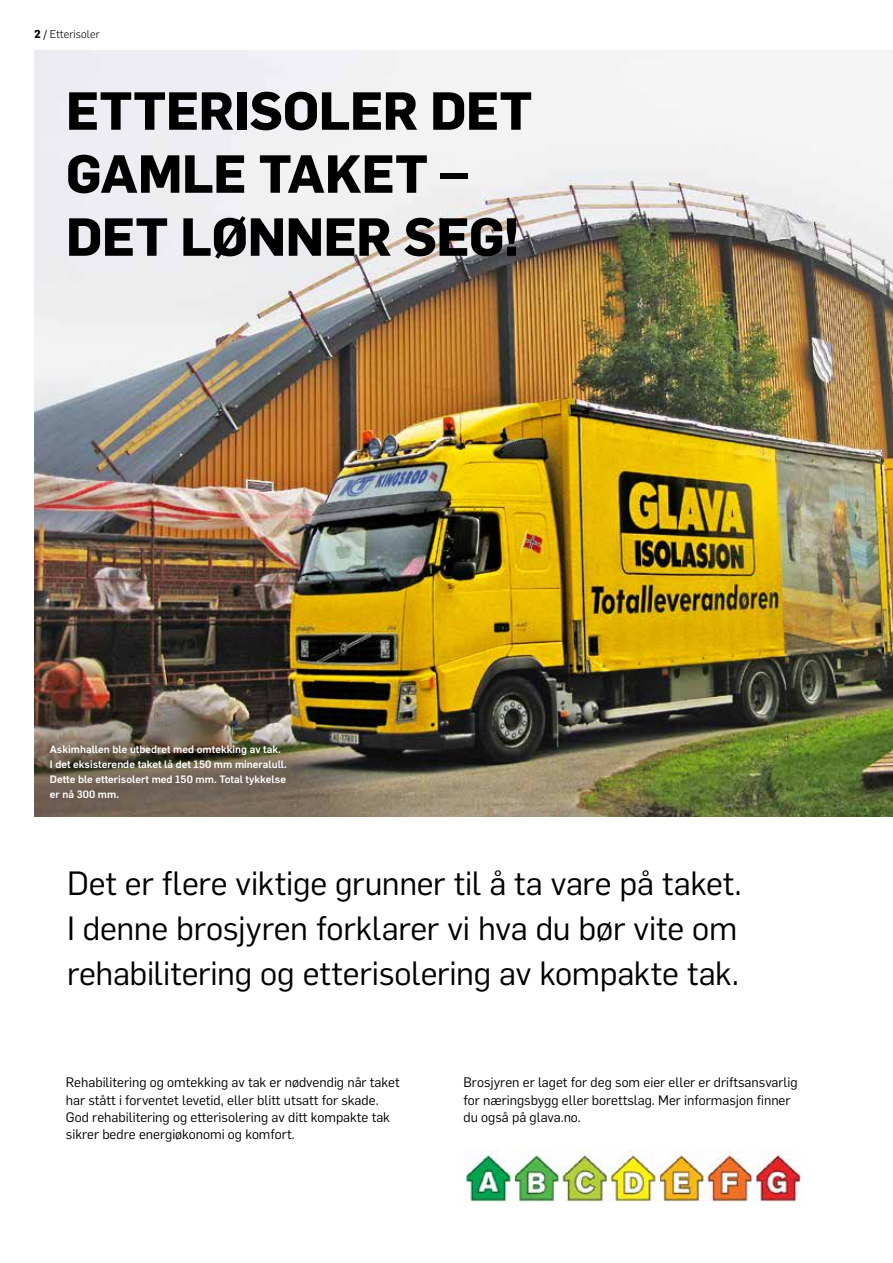
<style>
.page{position:relative;width:893px;height:1263px;background:#fff}
.page>*{position:absolute;margin:0;border:0;box-sizing:border-box;transform-origin:0 0}
.t1{font:700 52.5px/63px "Flama";letter-spacing:-.005em;color:#000}
.t2{font:33px/45px "Flama";letter-spacing:-.01em;color:#000}
.t3{font:13.5px/17.2px "Flama";color:#000}
.t4{font:300 11.25px "Flama";color:#000}
.t5{font:500 10.5px/15px "Flama";color:#fff}
.s1{font-weight:700}
.s2{font-family:"Flama Basic";font-weight:400}
</style>
<div class="page">
<img style="left:34px;top:51px;width:859px;height:765px">
<img style="left:463px;top:1149px;width:338px;height:54px">
<p class="t4" style="left:34px;top:26px;width:67px"><span class="s1">2</span> <span class="s2">/</span> Etterisoler</p>
<h1 class="t1" style="left:66px;top:76px;width:468px">ETTERISOLER DET<br>GAMLE TAKET –<br>DET LØNNER SEG!</h1>
<p class="t5" style="left:50px;top:741px;width:239px">Askimhallen ble utbedret med omtekking av tak.<br>I det eksisterende taket lå det 150 mm mineralull.<br>Dette ble etterisolert med 150 mm. Total tykkelse er nå 300 mm.</p>
<h2 class="t2" style="left:67px;top:858px;width:676px">Det er flere viktige grunner til å ta vare på taket.<br>I denne brosjyren forklarer vi hva du bør vite om rehabilitering og etterisolering av kompakte tak.</h2>
<p class="t3" style="left:66px;top:1073px;width:335px">Rehabilitering og omtekking av tak er nødvendig når taket har stått i forventet levetid, eller blitt utsatt for skade.<br>God rehabilitering og etterisolering av ditt kompakte tak sikrer bedre energiøkonomi og komfort.</p>
<p class="t3" style="left:463px;top:1073px;width:336px">Brosjyren er laget for deg som eier eller er driftsansvarlig for næringsbygg eller borettslag. Mer informasjon finner du også på glava.no.</p>
</div>
